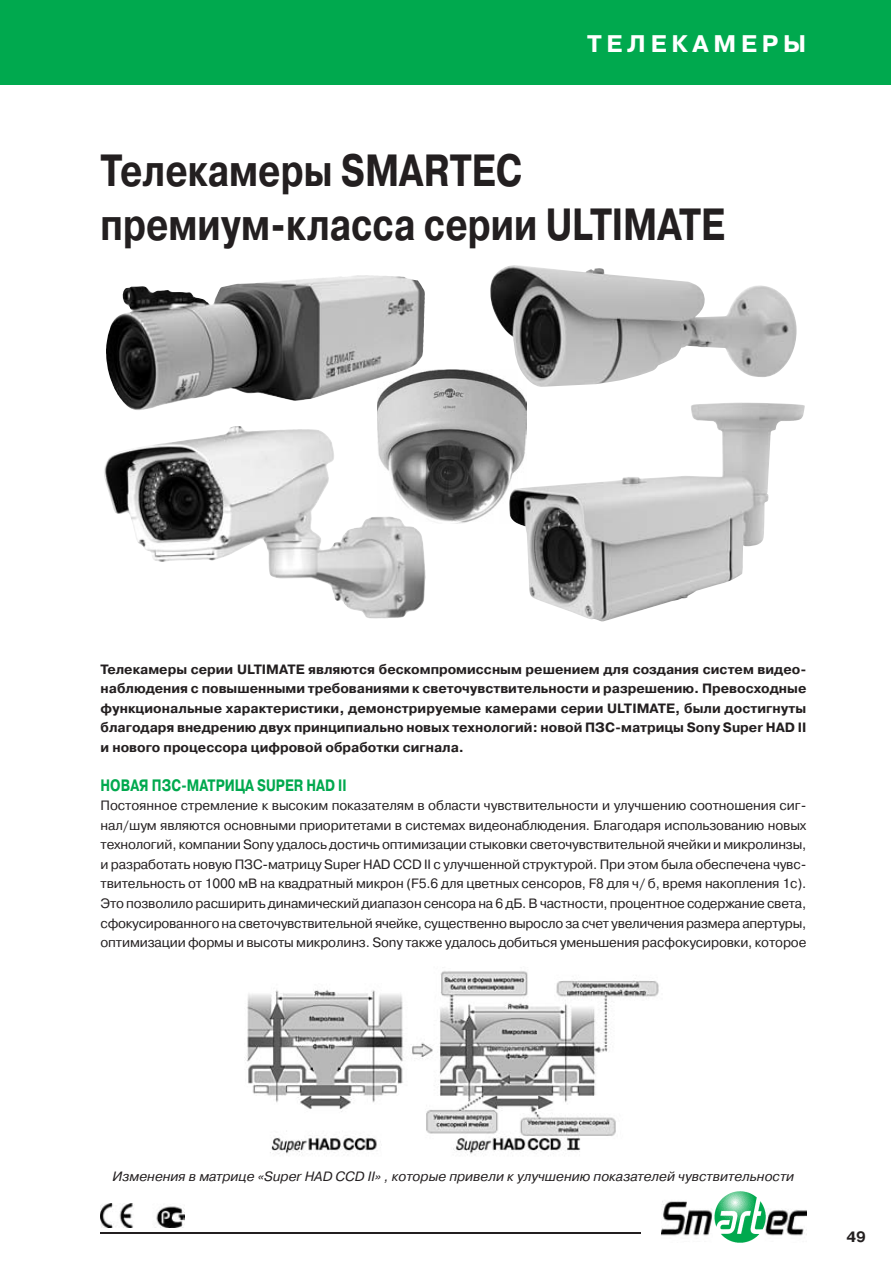
<style>
.page{position:relative;width:891px;height:1263px;background:#fff}
.page>*{position:absolute;margin:0;border:0;box-sizing:border-box;transform-origin:0 0}
.t1{font:700 45px/54px "Pragmatica C";color:#231f20;scale:.8 1}
.t2{font:700 24px "Pragmatica C";letter-spacing:.2em;color:#fff}
.t3{font:700 16.5px "Pragmatica C";color:#00a94e;scale:.8 1}
.t4{font:700 15px "Pragmatica C";color:#231f20}
.t5{font:13.5px/19.5px "Pragmatica C";letter-spacing:-.01em;color:#231f20;text-align:justify}
.t6{font:700 13.5px/19.5px "Pragmatica C";color:#231f20;text-align:justify}
.t7{font:italic 13.5px "Pragmatica C";color:#231f20}
</style>
<div class="page">
<div style="left:0;top:0;width:891px;height:85px;background:#00a94e"></div>
<img style="left:101px;top:1203px;width:83px;height:23px">
<hr style="left:101px;top:1232px;width:540px;height:1px;background:#231f20">
<img style="left:662px;top:1201px;width:144px;height:35px">
<img style="left:713px;top:1191px;width:53px;height:50px">
<img style="left:244px;top:971px;width:415px;height:184px">
<img style="left:378px;top:370px;width:148px;height:153px">
<img style="left:509px;top:402px;width:296px;height:219px">
<img style="left:106px;top:275px;width:319px;height:135px">
<img style="left:136px;top:426px;width:289px;height:192px">
<img style="left:490px;top:265px;width:307px;height:122px">
<h2 class="t2" style="left:587px;top:35px;width:221px">ТЕЛЕКАМЕРЫ</h2>
<h1 class="t1" style="left:101px;top:147px;width:782px">Телекамеры SMARTEC премиум-класса серии ULTIMATE</h1>
<p class="t6" style="left:101px;top:660px;width:707px">Телекамеры серии ULTIMATE являются бескомпромиссным решением для создания систем видео&shy;наблюдения с повышенными требованиями к светочувствительности и разрешению. Превосходные функциональные характеристики, демонстрируемые камерами серии ULTIMATE, были достигнуты благодаря внедрению двух принципиально новых технологий: новой ПЗС-матрицы Sony Super HAD II и нового процессора цифровой обработки сигнала.</p>
<p class="t3" style="left:101px;top:778px;width:309px">НОВАЯ ПЗС-МАТРИЦА SUPER HAD II</p>
<p class="t5" style="left:101px;top:796px;width:707px">Постоянное стремление к высоким показателям в области чувствительности и улучшению соотношения сиг&shy;нал / шум являются основными приоритетами в системах видеонаблюдения. Благодаря использованию новых технологий, компании Sony удалось достичь оптимизации стыковки светочувствительной ячейки и микролинзы, и разработать новую ПЗС-матрицу Super HAD CCD II с улучшенной структурой. При этом была обеспечена чувс&shy;твительность от 1000 мВ на квадратный микрон (F5.6 для цветных сенсоров, F8 для ч / б, время накопления 1с).<br>Это позволило расширить динамический диапазон сенсора на 6 дБ. В частности, процентное содержание света, сфокусированного на светочувствительной ячейке, существенно выросло за счет увеличения размера апертуры, оптимизации формы и высоты микролинз. Sony также удалось добиться уменьшения расфокусировки, которое</p>
<p class="t7" style="left:113px;top:1171px;width:683px">Изменения в матрице «Super HAD CCD II» , которые привели к улучшению показателей чувствительности</p>
<p class="t4" style="left:846px;top:1231px;width:21px">49</p>
</div>
